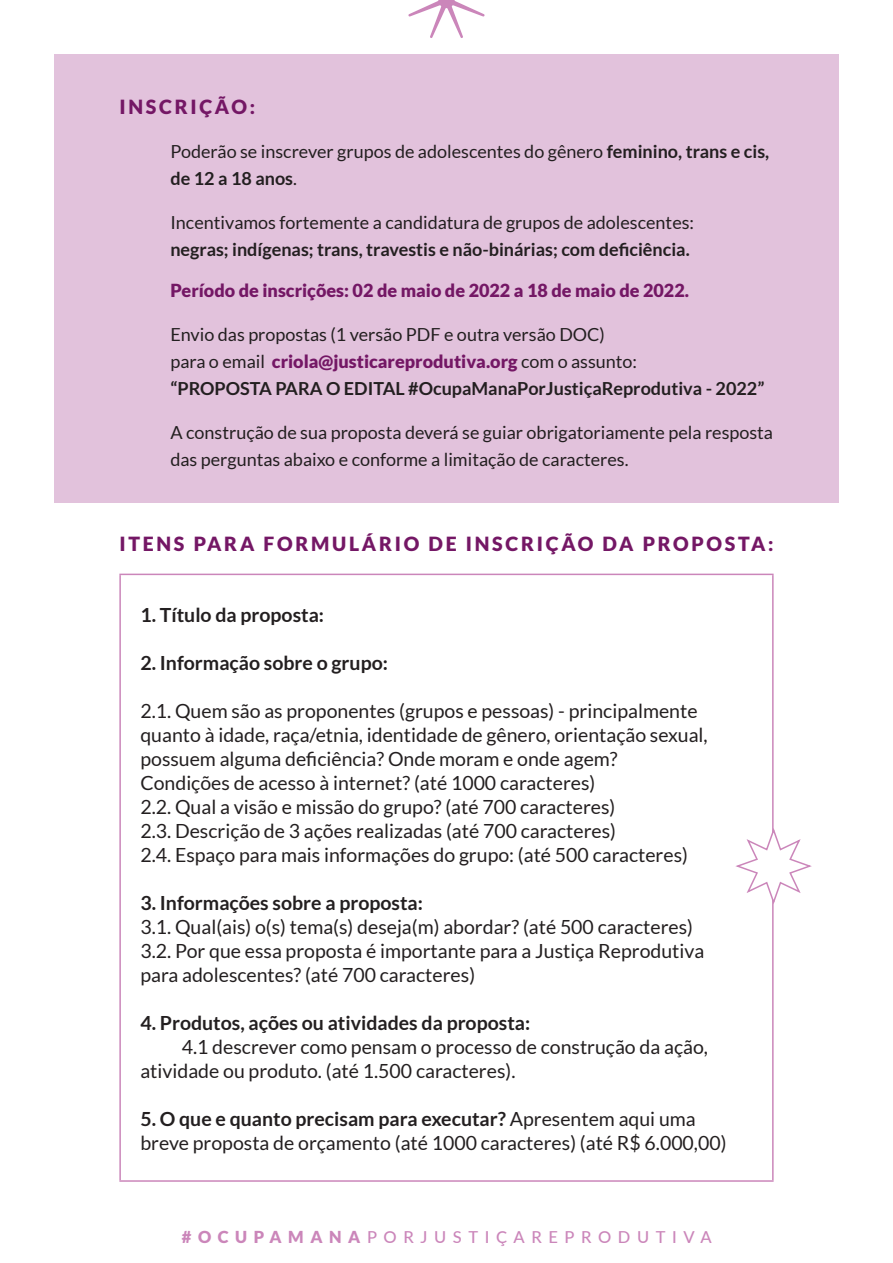
<style>
.page{position:relative;width:893px;height:1263px;background:#fff}
.page>*{position:absolute;margin:0;border:0;box-sizing:border-box;transform-origin:0 0}
.t1{font:19.5px/24px "Lato";color:#231f20}
.t2{font:700 19.5px "Lato";color:#231f20}
.t3{font:900 19.5px "Lato";letter-spacing:.14em;color:#741765}
.t4{font:18px/27px "Lato";color:#231f20}
.t5{font:700 18px/27px "Lato";color:#231f20}
.t6{font:900 18px "Lato";color:#741765}
.t7{font:500 16.5px "Lato";letter-spacing:.4em;color:#cb86ba}
.s1{font-weight:700}
.s2{font-weight:400}
.s3{font-weight:900;color:#741765}
.s4{font-weight:900}
</style>
<div class="page">
<svg style="left:408px;top:0;width:77px;height:38px"></svg>
<div style="left:54px;top:54px;width:785px;height:449px;background:#e2c2dc"></div>
<hr style="left:119px;top:574px;width:655px;height:1px;background:#cb86ba">
<hr style="left:119px;top:575px;width:2px;height:605px;background:#cb86ba">
<hr style="left:772px;top:575px;width:2px;height:605px;background:#cb86ba">
<hr style="left:119px;top:1180px;width:655px;height:2px;background:#cb86ba">
<svg style="left:735px;top:828px;width:77px;height:78px"></svg>
<p class="t3" style="left:119px;top:95px;width:137px">INSCRIÇÃO:</p>
<p class="t4" style="left:170px;top:137px;width:600px">Poderão se inscrever grupos de adolescentes do gênero <span class="s1">feminino, trans e cis, de 12 a 18 anos</span>.</p>
<p class="t5" style="left:170px;top:208px;width:525px"><span class="s2">Incentivamos fortemente a candidatura de grupos de adolescentes: </span>negras; indígenas; trans, travestis e não-binárias; com deficiência.</p>
<p class="t6" style="left:170px;top:279px;width:520px">Período de inscrições: 02 de maio de 2022 a 18 de maio de 2022.</p>
<p class="t4" style="left:170px;top:320px;width:595px">Envio das propostas (1 versão PDF e outra versão DOC)<br>para o email <span class="s3">criola@justicareprodutiva.org</span> com o assunto:<br><span class="s1">“PROPOSTA PARA O EDITAL #OcupaManaPorJustiçaReprodutiva - 2022”</span></p>
<p class="t4" style="left:170px;top:418px;width:604px">A construção de sua proposta deverá se guiar obrigatoriamente pela resposta das perguntas abaixo e conforme a limitação de caracteres.</p>
<p class="t3" style="left:119px;top:532px;width:656px">ITENS PARA FORMULÁRIO DE INSCRIÇÃO DA PROPOSTA:</p>
<p class="t2" style="left:140px;top:603px;width:185px">1. Título da proposta:</p>
<p class="t2" style="left:140px;top:651px;width:249px">2. Informação sobre o grupo:</p>
<p class="t1" style="left:140px;top:698px;width:569px">2.1. Quem são as proponentes (grupos e pessoas) - principalmente quanto à idade, raça/etnia, identidade de gênero, orientação sexual, possuem alguma deficiência? Onde moram e onde agem?<br>Condições de acesso à internet? (até 1000 caracteres)</p>
<p class="t1" style="left:140px;top:794px;width:477px">2.2. Qual a visão e missão do grupo? (até 700 caracteres)</p>
<p class="t1" style="left:140px;top:818px;width:477px">2.3. Descrição de 3 ações realizadas (até 700 caracteres)</p>
<p class="t1" style="left:140px;top:842px;width:549px">2.4. Espaço para mais informações do grupo: (até 500 caracteres)</p>
<p class="t2" style="left:140px;top:891px;width:284px">3. Informações sobre a proposta:</p>
<p class="t1" style="left:140px;top:914px;width:554px">3.1. Qual(ais) o(s) tema(s) deseja(m) abordar? (até 500 caracteres)</p>
<p class="t1" style="left:140px;top:938px;width:565px">3.2. Por que essa proposta é importante para a Justiça Reprodutiva para adolescentes? (até 700 caracteres)</p>
<p class="t2" style="left:140px;top:1011px;width:392px">4. Produtos, ações ou atividades da proposta:</p>
<p class="t1" style="left:140px;top:1034px;width:569px;text-indent:41px">4.1 descrever como pensam o processo de construção da ação, atividade ou produto. (até 1.500 caracteres).</p>
<p class="t1" style="left:140px;top:1106px;width:588px"><span class="s1">5. O que e quanto precisam para executar?</span> Apresentem aqui uma breve proposta de orçamento (até 1000 caracteres) (até R$ 6.000,00)</p>
<p class="t7" style="left:182px;top:1225px;width:531px"><span class="s4">#OCUPAMANA</span>PORJUSTIÇAREPRODUTIVA</p>
</div>
